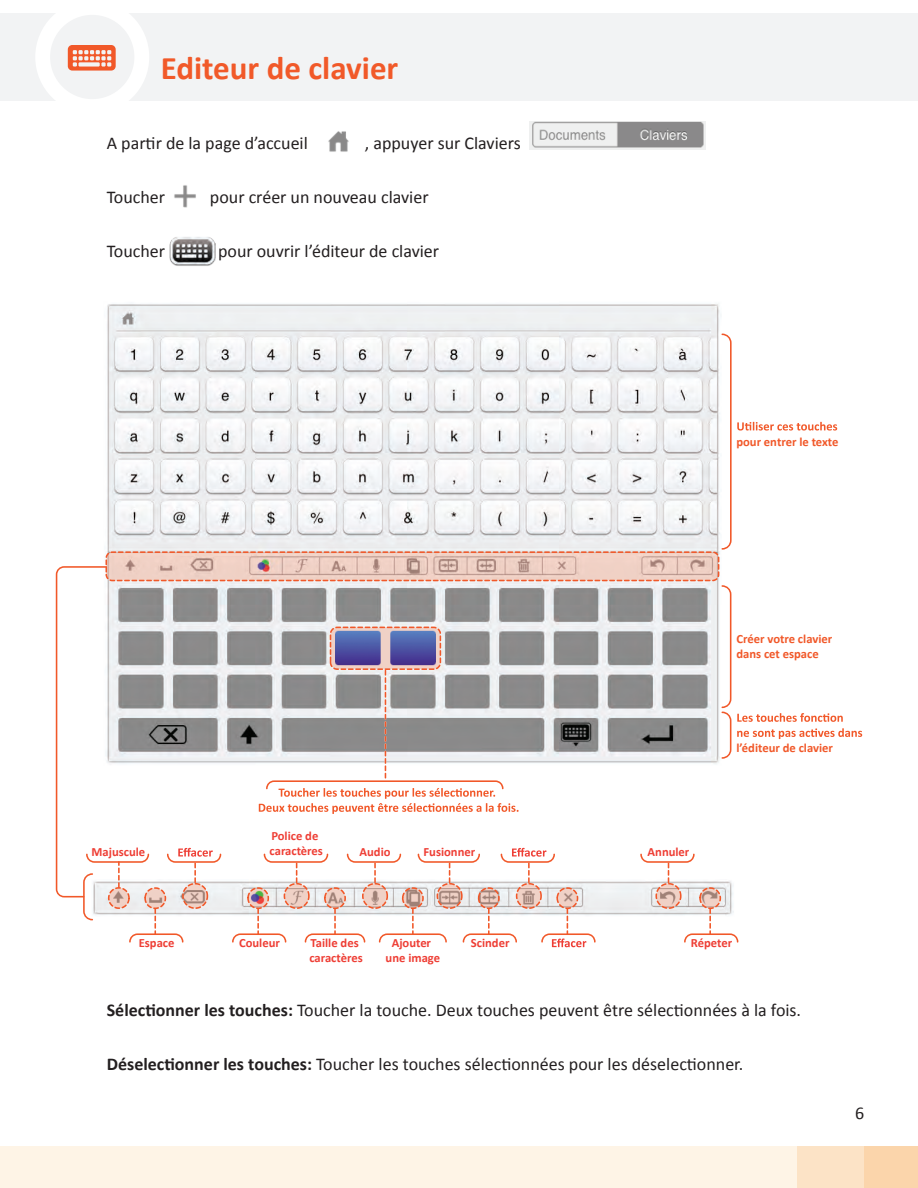
<style>
.page{position:relative;width:918px;height:1188px;background:#fff}
.page>*{position:absolute;margin:0;border:0;box-sizing:border-box;transform-origin:0 0}
.t1{font:700 33px "Calibri";color:#f15929}
.t2{font:18px "Calibri";color:#231f20}
.t3{font:700 12.6px/15.1px "Calibri";color:#ee3e35}
.t4{font:700 12.6px/15.1px "Calibri";color:#f15829}
.s1{font-weight:700}
</style>
<div class="page">
<div style="left:0;top:13px;width:918px;height:88px;background:#f2f3f4"></div>
<div style="left:35px;top:0;width:114px;height:114px;background:#fff;border-radius:50%"></div>
<div style="left:50px;top:15px;width:84px;height:84px;background:#f2f3f4;border-radius:50%"></div>
<div style="left:1px;top:1146px;width:917px;height:42px;background:#fef4e6"></div>
<div style="left:797px;top:1146px;width:121px;height:42px;background:#fce3c6"></div>
<div style="left:865px;top:1146px;width:53px;height:42px;background:#fbd5ab"></div>
<svg style="left:68px;top:45px;width:48px;height:26px"></svg>
<img style="left:328px;top:131px;width:21px;height:21px">
<img style="left:174px;top:185px;width:22px;height:23px">
<img style="left:170px;top:237px;width:45px;height:29px">
<img style="left:107px;top:304px;width:615px;height:30px">
<svg style="left:56px;top:334px;width:806px;height:613px"></svg>
<img style="left:530px;top:122px;width:175px;height:27px">
<h1 class="t1" style="left:161px;top:47px;width:239px">Editeur de clavier</h1>
<p class="t2" style="left:107px;top:132px;width:203px">A partir de la page d’accueil</p>
<p class="t2" style="left:365px;top:132px;width:157px">, appuyer sur Claviers</p>
<p class="t2" style="left:107px;top:186px;width:60px">Toucher</p>
<p class="t2" style="left:210px;top:186px;width:220px">pour créer un nouveau clavier</p>
<p class="t2" style="left:107px;top:240px;width:60px">Toucher</p>
<p class="t2" style="left:218px;top:240px;width:223px">pour ouvrir l’éditeur de clavier</p>
<p class="t4" style="left:736px;top:433px;width:103px">pour entrer le texte</p>
<p class="t4" style="left:736px;top:631px;width:97px">Créer votre clavier dans cet espace</p>
<p class="t3" style="left:92px;top:844px;width:55px">Majuscule</p>
<p class="t3" style="left:270px;top:827px;width:55px">Police de caractères</p>
<p class="t3" style="left:360px;top:844px;width:33px">Audio</p>
<p class="t3" style="left:424px;top:844px;width:53px">Fusionner</p>
<p class="t3" style="left:648px;top:844px;width:43px">Annuler</p>
<p class="t4" style="left:736px;top:740px;width:98px">l’éditeur de clavier</p>
<p class="t3" style="left:239px;top:935px;width:42px">Couleur</p>
<p class="t3" style="left:471px;top:935px;width:40px">Scinder</p>
<p class="t3" style="left:691px;top:935px;width:43px">Répeter</p>
<p class="t3" style="left:139px;top:935px;width:37px">Espace</p>
<p class="t3" style="left:309px;top:935px;width:55px">Taille des caractères</p>
<p class="t3" style="left:386px;top:935px;width:56px;text-align:center">Ajouter une image</p>
<p class="t2" style="left:107px;top:998px;width:696px"><span class="s1">Sélectionner les touches:</span> Toucher la touche. Deux touches peuvent être sélectionnées à la fois.</p>
<p class="t2" style="left:107px;top:1052px;width:638px"><span class="s1">Déselectionner les touches:</span> Toucher les touches sélectionnées pour les déselectionner.</p>
<p class="t2" style="left:855px;top:1102px;width:11px">6</p>
</div>
